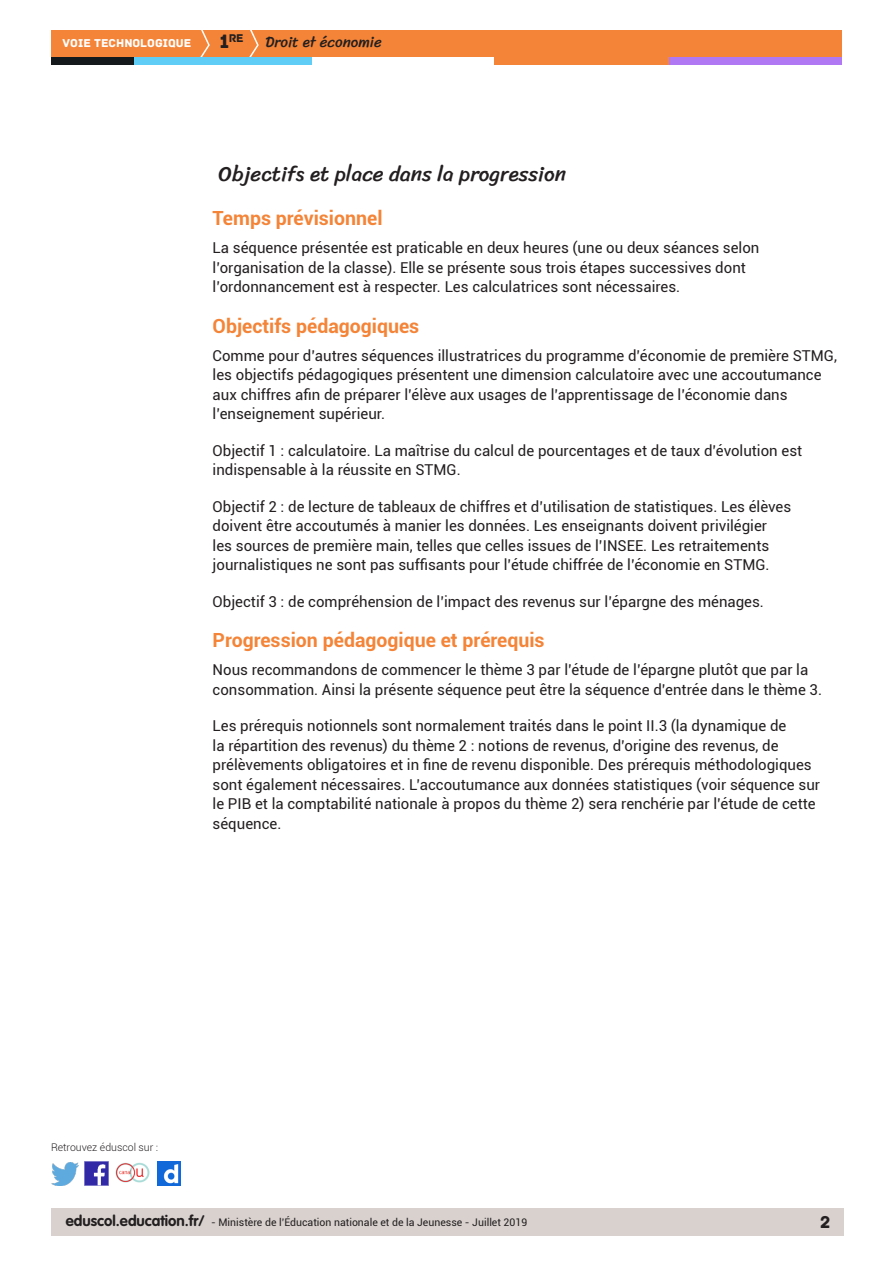
<style>
.page{position:relative;width:893px;height:1263px;background:#fff}
.page>*{position:absolute;margin:0;border:0;box-sizing:border-box;transform-origin:0 0}
._02_titre_1{font:21px "Sriracha";color:#231f20}
._03_titre_2{font:700 19.5px "Roboto";color:#f48437}
.t1{font:18px "Archive";color:#231f20}
.Texte_courant{font:15px/19.5px "Roboto";color:#231f20}
.t2{font:15px "Sriracha";color:#231f20}
.t3{font:12px "Archive";color:#fff}
.t4{font:11.85px "Archive";color:#231f20}
.t5{font:10.5px "Roboto";color:#231f20}
.t6{font:300 10.5px "Roboto";color:#231f20}
.s1{font-size:20.4px}
.s2{font-family:"VAG Rounded Std";font-weight:700;font-size:15px}
</style>
<div class="page">
<div style="left:51px;top:1209px;width:792px;height:27px;background:#d8d1ce"></div>
<img style="left:85px;top:1162px;width:23px;height:23px">
<img style="left:51px;top:1163px;width:28px;height:22px">
<img style="left:158px;top:1162px;width:22px;height:23px">
<img style="left:115px;top:1162px;width:35px;height:21px">
<div style="left:51px;top:30px;width:791px;height:27px;background:#f48437"></div>
<svg style="left:200px;top:30px;width:10px;height:27px"></svg>
<svg style="left:249px;top:30px;width:10px;height:27px"></svg>
<div style="left:133px;top:57px;width:179px;height:8px;background:#5fcdf5"></div>
<div style="left:51px;top:57px;width:82px;height:8px;background:#141a1c"></div>
<div style="left:667px;top:57px;width:175px;height:8px;background:#b078f2"></div>
<div style="left:494px;top:57px;width:175px;height:8px;background:#f48437"></div>
<p class="t4" style="left:220px;top:31px;width:25px"><span class="s1">1</span>re</p>
<p class="t3" style="left:63px;top:36px;width:130px">VOIE TECHNOLOGIQUE</p>
<p class="t2" style="left:265px;top:33px;width:118px">Droit et économie</p>
<p class="_02_titre_1" style="left:219px;top:161px;width:349px">Objectifs et place dans la progression</p>
<p class="_03_titre_2" style="left:213px;top:204px;width:171px">Temps prévisionnel</p>
<p class="Texte_courant" style="left:213px;top:238px;width:548px">La séquence présentée est praticable en deux heures (une ou deux séances selon l’organisation de la classe). Elle se présente sous trois étapes successives dont l’ordonnancement est à respecter. Les calculatrices sont nécessaires.</p>
<p class="_03_titre_2" style="left:213px;top:312px;width:208px">Objectifs pédagogiques</p>
<p class="Texte_courant" style="left:213px;top:345px;width:626px">Comme pour d’autres séquences illustratrices du programme d’économie de première STMG, les objectifs pédagogiques présentent une dimension calculatoire avec une accoutumance aux chiffres afin de préparer l’élève aux usages de l’apprentissage de l’économie dans l’enseignement supérieur.</p>
<p class="Texte_courant" style="left:213px;top:440px;width:591px">Objectif 1 : calculatoire. La maîtrise du calcul de pourcentages et de taux d’évolution est indispensable à la réussite en STMG.</p>
<p class="Texte_courant" style="left:213px;top:496px;width:580px">Objectif 2 : de lecture de tableaux de chiffres et d’utilisation de statistiques. Les élèves doivent être accoutumés à manier les données. Les enseignants doivent privilégier<br>les sources de première main, telles que celles issues de l’INSEE. Les retraitements journalistiques ne sont pas suffisants pour l’étude chiffrée de l’économie en STMG.</p>
<p class="Texte_courant" style="left:213px;top:591px;width:553px">Objectif 3 : de compréhension de l’impact des revenus sur l’épargne des ménages.</p>
<p class="_03_titre_2" style="left:213px;top:626px;width:334px">Progression pédagogique et prérequis</p>
<p class="Texte_courant" style="left:213px;top:659px;width:611px">Nous recommandons de commencer le thème 3 par l’étude de l’épargne plutôt que par la consommation. Ainsi la présente séquence peut être la séquence d’entrée dans le thème 3.</p>
<p class="Texte_courant" style="left:213px;top:715px;width:609px">Les prérequis notionnels sont normalement traités dans le point II.3 (la dynamique de<br>la répartition des revenus) du thème 2 : notions de revenus, d’origine des revenus, de prélèvements obligatoires et in fine de revenu disponible. Des prérequis méthodologiques sont également nécessaires. L’accoutumance aux données statistiques (voir séquence sur le PIB et la comptabilité nationale à propos du thème 2) sera renchérie par l’étude de cette séquence.</p>
<p class="t6" style="left:51px;top:1140px;width:109px">Retrouvez éduscol sur :</p>
<p class="t5" style="left:66px;top:1215px;width:463px"><span class="s2">eduscol.education.fr/</span> - Ministère de l’Éducation nationale et de la Jeunesse - Juillet 2019</p>
<p class="t1" style="left:820px;top:1211px;width:12px">2</p>
</div>
